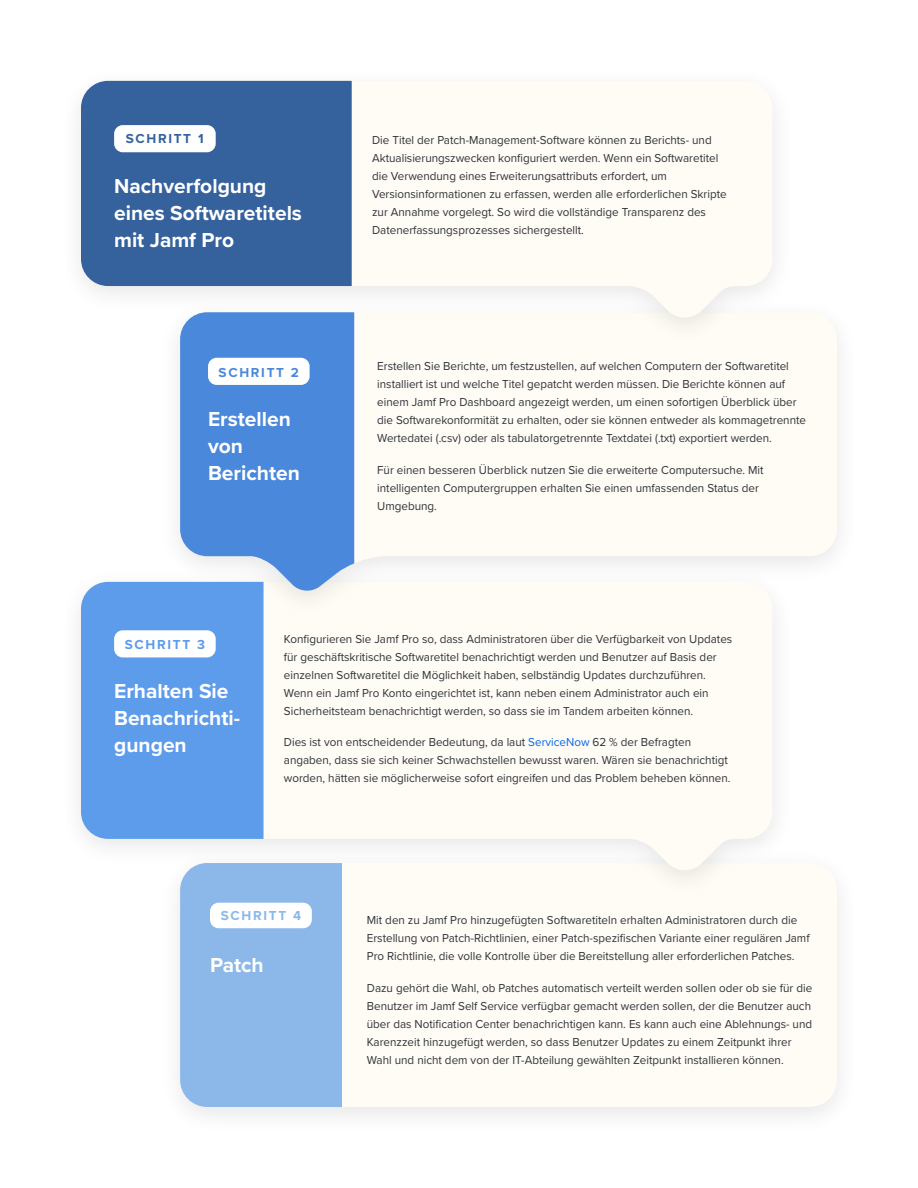
<style>
.page{position:relative;width:918px;height:1188px;background:#fff}
.page>*{position:absolute;margin:0;border:0;box-sizing:border-box;transform-origin:0 0}
.t1{font:700 21px/27px "Proxima Nova";color:#fff}
.t2{font:700 13.5px "Proxima Nova";letter-spacing:.125em;color:#8bb8e9}
.t3{font:700 13.5px "Proxima Nova";letter-spacing:.125em;color:#5d9beb}
.t4{font:700 13.5px "Proxima Nova";letter-spacing:.125em;color:#35619c}
.t5{font:700 13.5px "Proxima Nova";letter-spacing:.125em;color:#4a88db}
.t6{font:12px/18px "Proxima Nova";color:#2f343a}
.s1{color:#056ae6}
</style>
<div class="page">
<div style="left:157px;top:847px;width:703px;height:290px;background:#fbfbfb"></div>
<div style="left:180px;top:863px;width:657px;height:244px;background:#fffbf5;border-radius:27px"></div>
<div style="left:180px;top:899px;width:162px;height:208px;background:#8bb8e9"></div>
<div style="left:210px;top:903px;width:102px;height:25px;background:#fff;border-radius:9px"></div>
<div style="left:58px;top:566px;width:737px;height:333px;background:#000;opacity:.1"></div>
<svg style="left:81px;top:619px;width:691px;height:254px;fill:#fffbf5"></svg>
<div style="left:81px;top:582px;width:183px;height:257px;background:#5d9beb"></div>
<div style="left:114px;top:630px;width:102px;height:27px;background:#fff;border-radius:9px"></div>
<div style="left:158px;top:296px;width:702px;height:323px;background:#000;opacity:.1"></div>
<div style="left:354px;top:312px;width:483px;height:281px;background:#fffbf5"></div>
<svg style="left:180px;top:347px;width:174px;height:246px;background:#5a92dd"></svg>
<div style="left:58px;top:65px;width:737px;height:282px;background:#000;opacity:.1"></div>
<svg style="left:81px;top:81px;width:691px;height:239px;fill:#fffbf5"></svg>
<div style="left:81px;top:81px;width:271px;height:205px;background:#35619c"></div>
<div style="left:114px;top:125px;width:102px;height:27px;background:#fff;border-radius:9px"></div>
<div style="left:208px;top:358px;width:102px;height:27px;background:#fff;border-radius:9px"></div>
<p class="t4" style="left:126px;top:129px;width:79px">SCHRITT 1</p>
<h1 class="t1" style="left:114px;top:172px;width:189px">Nachverfolgung eines Softwaretitels mit Jamf Pro</h1>
<p class="t5" style="left:219px;top:362px;width:82px">SCHRITT 2</p>
<h1 class="t1" style="left:208px;top:405px;width:93px">Erstellen von<br>Berichten</h1>
<p class="t6" style="left:372px;top:130px;width:356px">Die Titel der Patch-Management-Software können zu Berichts- und Aktualisierungszwecken konfiguriert werden. Wenn ein Softwaretitel die Verwendung eines Erweiterungsattributs erfordert, um Versionsinformationen zu erfassen, werden alle erforderlichen Skripte zur Annahme vorgelegt. So wird die vollständige Transparenz des Datenerfassungsprozesses sichergestellt.</p>
<p class="t6" style="left:377px;top:357px;width:430px">Erstellen Sie Berichte, um festzustellen, auf welchen Computern der Softwaretitel installiert ist und welche Titel gepatcht werden müssen. Die Berichte können auf einem Jamf Pro Dashboard angezeigt werden, um einen sofortigen Überblick über die Softwarekonformität zu erhalten, oder sie können entweder als kommagetrennte Wertedatei (.csv) oder als tabulatorgetrennte Textdatei (.txt) exportiert werden.</p>
<p class="t6" style="left:377px;top:460px;width:388px">Für einen besseren Überblick nutzen Sie die erweiterte Computersuche. Mit intelligenten Computergruppen erhalten Sie einen umfassenden Status der<br>Umgebung.</p>
<p class="t3" style="left:125px;top:634px;width:82px">SCHRITT 3</p>
<h1 class="t1" style="left:114px;top:678px;width:127px">Erhalten Sie<br>Benachrichti&shy;gungen</h1>
<p class="t6" style="left:284px;top:629px;width:450px">Konfigurieren Sie Jamf Pro so, dass Administratoren über die Verfügbarkeit von Updates für geschäftskritische Softwaretitel benachrichtigt werden und Benutzer auf Basis der einzelnen Softwaretitel die Möglichkeit haben, selbständig Updates durchzuführen.<br>Wenn ein Jamf Pro Konto eingerichtet ist, kann neben einem Administrator auch ein Sicherheitsteam benachrichtigt werden, so dass sie im Tandem arbeiten können.</p>
<p class="t6" style="left:284px;top:733px;width:448px">Dies ist von entscheidender Bedeutung, da laut <span class="s1">ServiceNow</span> 62 % der Befragten angaben, dass sie sich keiner Schwachstellen bewusst waren. Wären sie benachrichtigt worden, hätten sie möglicherweise sofort eingreifen und das Problem beheben können.</p>
<p class="t2" style="left:221px;top:906px;width:82px">SCHRITT 4</p>
<h1 class="t1" style="left:210px;top:951px;width:55px">Patch</h1>
<p class="t6" style="left:367px;top:911px;width:444px">Mit den zu Jamf Pro hinzugefügten Softwaretiteln erhalten Administratoren durch die<br>Erstellung von Patch-Richtlinien, einer Patch-spezifischen Variante einer regulären Jamf<br>Pro Richtlinie, die volle Kontrolle über die Bereitstellung aller erforderlichen Patches.</p>
<p class="t6" style="left:367px;top:978px;width:447px">Dazu gehört die Wahl, ob Patches automatisch verteilt werden sollen oder ob sie für die Benutzer im Jamf Self Service verfügbar gemacht werden sollen, der die Benutzer auch über das Notification Center benachrichtigen kann. Es kann auch eine Ablehnungs- und Karenzzeit hinzugefügt werden, so dass Benutzer Updates zu einem Zeitpunkt ihrer Wahl und nicht dem von der IT-Abteilung gewählten Zeitpunkt installieren können.</p>
</div>
